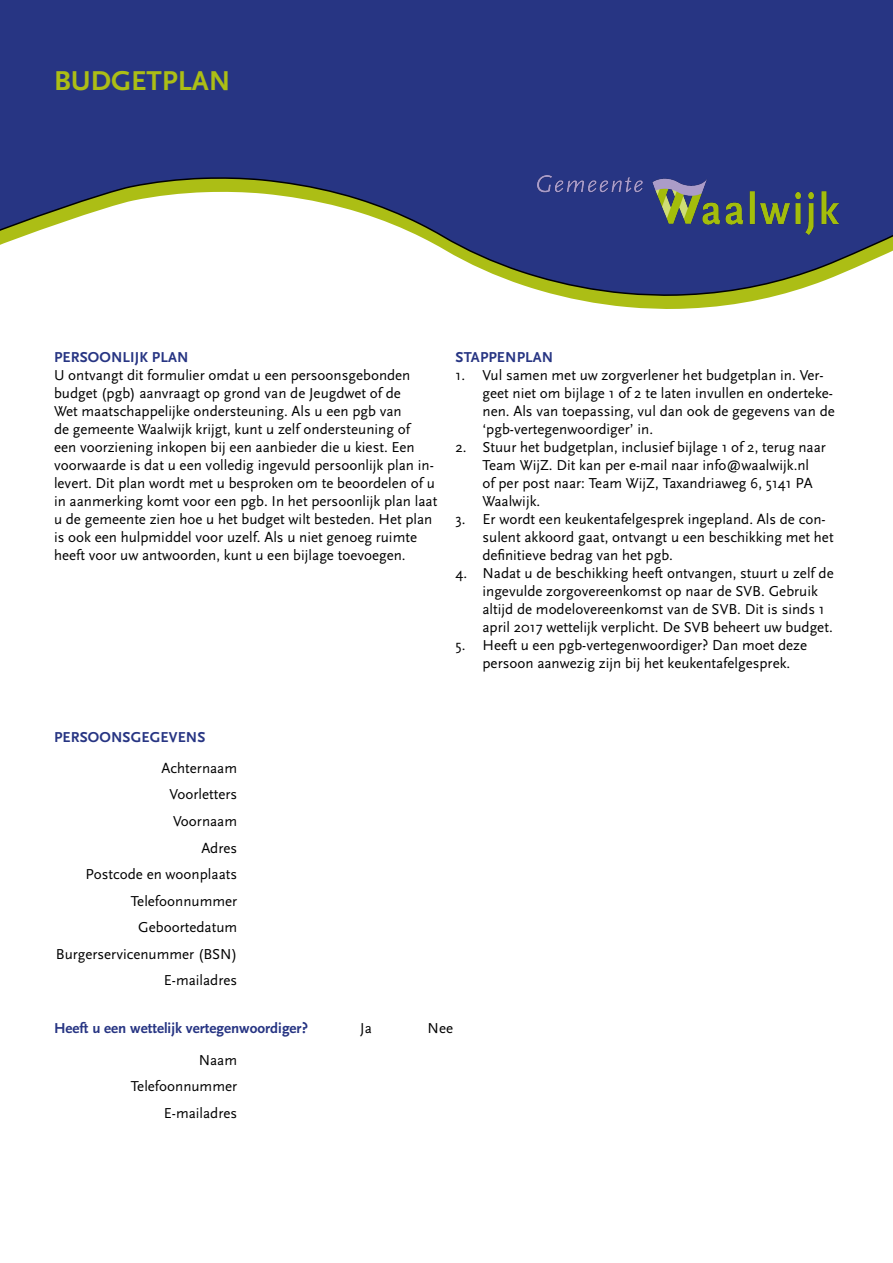
<style>
.page{position:relative;width:893px;height:1263px;background:#fff}
.page>*{position:absolute;margin:0;border:0;box-sizing:border-box;transform-origin:0 0}
.t1{font:700 28.5px "Scala Sans Pro";color:#acbe15}
.t2{font:15px/18px "Scala Sans Pro";color:#000}
.t3{font:700 15px "Scala Sans Pro";letter-spacing:.01em;color:#273583}
</style>
<div class="page">
<svg style="left:561px;top:296px;width:214px;height:13px;fill:#acbe15"></svg>
<svg style="left:0;top:0;width:893px;height:296px"></svg>
<img style="left:537px;top:176px;width:302px;height:58px">
<h1 class="t1" style="left:54px;top:64px;width:178px">BUDGETPLAN</h1>
<p class="t3" style="left:54px;top:348px;width:136px">PERSOONLIJK PLAN</p>
<p class="t2" style="left:54px;top:366px;width:385px">U ontvangt dit formulier omdat u een persoonsgebonden budget (pgb) aanvraagt op grond van de Jeugdwet of de<br>Wet maatschappelijke ondersteuning. Als u een pgb van<br>de gemeente Waalwijk krijgt, kunt u zelf ondersteuning of<br>een voorziening inkopen bij een aanbieder die u kiest. Een voorwaarde is dat u een volledig ingevuld persoonlijk plan in&shy;levert. Dit plan wordt met u besproken om te beoordelen of u in aanmerking komt voor een pgb. In het persoonlijk plan laat u de gemeente zien hoe u het budget wilt besteden. Het plan is ook een hulpmiddel voor uzelf. Als u niet genoeg ruimte heeft voor uw antwoorden, kunt u een bijlage toevoegen.</p>
<p class="t3" style="left:456px;top:348px;width:99px">STAPPENPLAN</p>
<p class="t2" style="left:482px;top:366px;width:354px;text-indent:-27px">1. Vul samen met uw zorgverlener het budgetplan in. Ver&shy;geet niet om bijlage 1 of 2 te laten invullen en onderteke&shy;nen. Als van toepassing, vul dan ook de gegevens van de ‘pgb-vertegenwoordiger’ in.</p>
<p class="t2" style="left:482px;top:438px;width:345px;text-indent:-27px">2. Stuur het budgetplan, inclusief bijlage 1 of 2, terug naar Team WijZ. Dit kan per e-mail naar info@waalwijk.nl<br>of per post naar: Team WijZ, Taxandriaweg 6, 5141 PA Waalwijk.</p>
<p class="t2" style="left:482px;top:510px;width:353px;text-indent:-27px">3. Er wordt een keukentafelgesprek ingepland. Als de con&shy;sulent akkoord gaat, ontvangt u een beschikking met het definitieve bedrag van het pgb.</p>
<p class="t2" style="left:482px;top:564px;width:353px;text-indent:-27px">4. Nadat u de beschikking heeft ontvangen, stuurt u zelf de ingevulde zorgovereenkomst op naar de SVB. Gebruik altijd de modelovereenkomst van de SVB. Dit is sinds 1 april 2017 wettelijk verplicht. De SVB beheert uw budget.</p>
<p class="t2" style="left:482px;top:636px;width:326px;text-indent:-27px">5. Heeft u een pgb-vertegenwoordiger? Dan moet deze persoon aanwezig zijn bij het keukentafelgesprek.</p>
<p class="t3" style="left:54px;top:729px;width:153px">PERSOONSGEGEVENS</p>
<p class="t2" style="left:85px;top:755px;width:153px;line-height:26.5px;text-align:right">Achternaam<br>Voorletters<br>Voornaam<br>Adres<br>Postcode en woonplaats<br>Telefoonnummer</p>
<p class="t2" style="left:56px;top:914px;width:183px;line-height:26.5px;text-align:right">Geboortedatum<br>Burgerservicenummer (BSN)<br>E-mailadres</p>
<p class="t3" style="left:54px;top:1020px;width:255px">Heeft u een wettelijk vertegenwoordiger?</p>
<p class="t2" style="left:360px;top:1019px;width:13px">Ja</p>
<p class="t2" style="left:428px;top:1019px;width:27px">Nee</p>
<p class="t2" style="left:131px;top:1046px;width:108px;line-height:26.5px;text-align:right">Naam<br>Telefoonnummer<br>E-mailadres</p>
</div>
